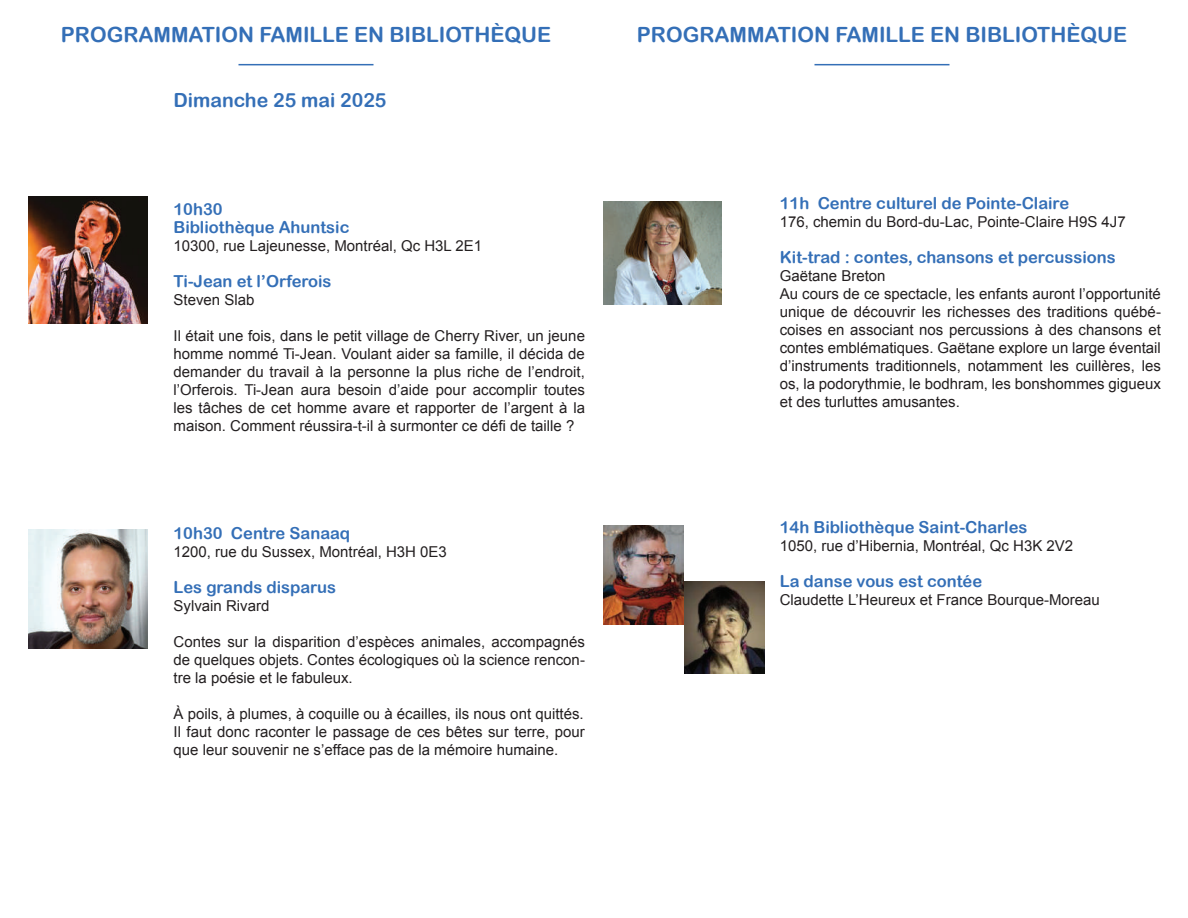
<style>
.page{position:relative;width:1188px;height:918px;background:#fff}
.page>*{position:absolute;margin:0;border:0;box-sizing:border-box;transform-origin:0 0}
.t1{font:21px "Arial Rounded MT Bold";color:#346fb7}
.t2{font:19.5px "Arial Rounded MT Bold";color:#346fb7}
.t3{font:16.5px/18px "Arial Rounded MT Bold";color:#346fb7}
.t4{font:15px/18px "Arial";color:#231f20;text-align:justify}
</style>
<div class="page">
<img style="left:29px;top:529px;width:119px;height:119px">
<img style="left:29px;top:197px;width:119px;height:127px">
<img style="left:603px;top:202px;width:119px;height:102px">
<hr style="left:238px;top:64px;width:136px;height:1px;background:#346fb7">
<img style="left:684px;top:582px;width:81px;height:91px">
<img style="left:603px;top:525px;width:81px;height:100px">
<hr style="left:814px;top:64px;width:136px;height:1px;background:#346fb7">
<h1 class="t1" style="left:61px;top:22px;width:492px">PROGRAMMATION FAMILLE EN BIBLIOTHÈQUE</h1>
<h1 class="t1" style="left:637px;top:22px;width:492px">PROGRAMMATION FAMILLE EN BIBLIOTHÈQUE</h1>
<h2 class="t2" style="left:174px;top:88px;width:215px">Dimanche 25 mai 2025</h2>
<p class="t3" style="left:174px;top:200px;width:177px">10h30<br>Bibliothèque Ahuntsic</p>
<p class="t4" style="left:174px;top:237px;width:310px">10300, rue Lajeunesse, Montréal, Qc H3L 2E1</p>
<p class="t3" style="left:174px;top:272px;width:159px">Ti-Jean et l’Orferois</p>
<p class="t4" style="left:174px;top:291px;width:82px">Steven Slab</p>
<p class="t4" style="left:174px;top:327px;width:413px">Il était une fois, dans le petit village de Cherry River, un jeune homme nommé Ti-Jean. Voulant aider sa famille, il décida de demander du travail à la personne la plus riche de l’endroit, l’Orferois. Ti-Jean aura besoin d’aide pour accomplir toutes les tâches de cet homme avare et rapporter de l’argent à la maison. Comment réussira-t-il à surmonter ce défi de taille ?</p>
<p class="t3" style="left:174px;top:524px;width:178px">10h30 Centre Sanaaq</p>
<p class="t4" style="left:174px;top:543px;width:275px">1200, rue du Sussex, Montréal, H3H 0E3</p>
<p class="t3" style="left:174px;top:578px;width:164px">Les grands disparus</p>
<p class="t4" style="left:174px;top:597px;width:97px">Sylvain Rivard</p>
<p class="t4" style="left:174px;top:633px;width:413px">Contes sur la disparition d’espèces animales, accompagnés de quelques objets. Contes écologiques où la science rencon&shy;tre la poésie et le fabuleux.</p>
<p class="t4" style="left:174px;top:705px;width:413px">À poils, à plumes, à coquille ou à écailles, ils nous ont quittés.<br>Il faut donc raconter le passage de ces bêtes sur terre, pour que leur souvenir ne s’efface pas de la mémoire humaine.</p>
<p class="t3" style="left:780px;top:194px;width:291px">11h Centre culturel de Pointe-Claire</p>
<p class="t4" style="left:780px;top:213px;width:347px">176, chemin du Bord-du-Lac, Pointe-Claire H9S 4J7</p>
<p class="t3" style="left:780px;top:248px;width:337px">Kit-trad : contes, chansons et percussions</p>
<p class="t4" style="left:780px;top:267px;width:383px;text-align:left">Gaëtane Breton<br>Au cours de ce spectacle, les enfants auront l’opportunité unique de découvrir les richesses des traditions québé&shy;coises en associant nos percussions à des chansons et contes emblématiques. Gaëtane explore un large éventail d’instruments traditionnels, notamment les cuillères, les os, la podorythmie, le bodhram, les bonshommes gigueux et des turluttes amusantes.</p>
<p class="t3" style="left:780px;top:518px;width:249px">14h Bibliothèque Saint-Charles</p>
<p class="t4" style="left:780px;top:537px;width:295px">1050, rue d’Hibernia, Montréal, Qc H3K 2V2</p>
<p class="t3" style="left:780px;top:572px;width:204px">La danse vous est contée</p>
<p class="t4" style="left:780px;top:591px;width:322px">Claudette L’Heureux et France Bourque-Moreau</p>
</div>
